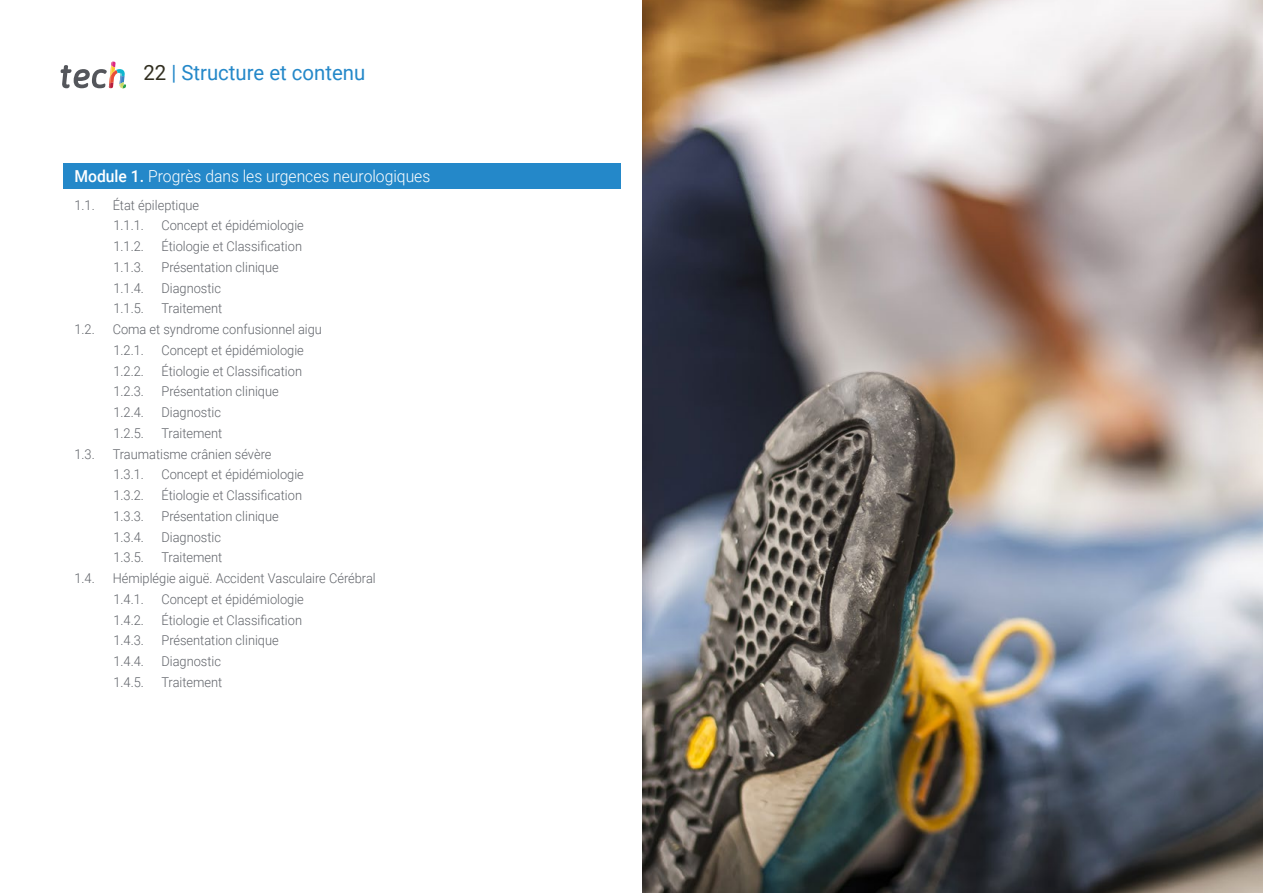
<style>
.page{position:relative;width:1263px;height:893px;background:#fff}
.page>*{position:absolute;margin:0;border:0;box-sizing:border-box;transform-origin:0 0}
.t1{font:21px "Roboto";color:#2488c9}
.t2{font:300 16.5px "Roboto";color:#fff;scale:.95 1}
.t3{font:300 13.5px/20.7px "Roboto";color:#61646a;scale:.95 1}
.s1{color:#312e20}
.s2{font-weight:500}
</style>
<div class="page">
<img style="left:642px;top:0;width:621px;height:893px">
<div style="left:63px;top:164px;width:558px;height:25px;background:#2488c9"></div>
<svg style="left:61px;top:62px;width:65px;height:27px"></svg>
<h1 class="t1" style="left:144px;top:57px;width:223px"><span class="s1">22</span> | Structure et contenu</h1>
<p class="t2" style="left:74px;top:165px;width:376px"><span class="s2">Module 1.</span> Progrès dans les urgences neurologiques</p>
<p class="t3" style="left:74px;top:194px;width:23px">1.1.</p>
<p class="t3" style="left:113px;top:194px;width:93px">État épileptique<br>1.1.1.</p>
<p class="t3" style="left:161px;top:215px;width:151px">Concept et épidémiologie</p>
<p class="t3" style="left:113px;top:235px;width:34px">1.1.2.</p>
<p class="t3" style="left:161px;top:235px;width:150px">Étiologie et Classification</p>
<p class="t3" style="left:113px;top:256px;width:34px">1.1.3.</p>
<p class="t3" style="left:161px;top:256px;width:125px">Présentation clinique</p>
<p class="t3" style="left:113px;top:277px;width:34px">1.1.4.</p>
<p class="t3" style="left:161px;top:277px;width:64px">Diagnostic</p>
<p class="t3" style="left:113px;top:298px;width:34px">1.1.5.</p>
<p class="t3" style="left:161px;top:298px;width:66px">Traitement</p>
<p class="t3" style="left:74px;top:318px;width:23px">1.2.</p>
<p class="t3" style="left:113px;top:318px;width:222px">Coma et syndrome confusionnel aigu<br>1.2.1.</p>
<p class="t3" style="left:161px;top:339px;width:151px">Concept et épidémiologie</p>
<p class="t3" style="left:113px;top:360px;width:34px">1.2.2.</p>
<p class="t3" style="left:161px;top:360px;width:150px">Étiologie et Classification</p>
<p class="t3" style="left:113px;top:381px;width:34px">1.2.3.</p>
<p class="t3" style="left:161px;top:381px;width:125px">Présentation clinique</p>
<p class="t3" style="left:113px;top:401px;width:34px">1.2.4.</p>
<p class="t3" style="left:161px;top:401px;width:64px">Diagnostic</p>
<p class="t3" style="left:113px;top:422px;width:34px">1.2.5.</p>
<p class="t3" style="left:161px;top:422px;width:66px">Traitement</p>
<p class="t3" style="left:74px;top:443px;width:23px">1.3.</p>
<p class="t3" style="left:113px;top:443px;width:169px">Traumatisme crânien sévère<br>1.3.1.</p>
<p class="t3" style="left:161px;top:464px;width:151px">Concept et épidémiologie</p>
<p class="t3" style="left:113px;top:484px;width:34px">1.3.2.</p>
<p class="t3" style="left:161px;top:484px;width:150px">Étiologie et Classification</p>
<p class="t3" style="left:113px;top:505px;width:34px">1.3.3.</p>
<p class="t3" style="left:161px;top:505px;width:125px">Présentation clinique</p>
<p class="t3" style="left:113px;top:526px;width:34px">1.3.4.</p>
<p class="t3" style="left:161px;top:526px;width:64px">Diagnostic</p>
<p class="t3" style="left:113px;top:547px;width:34px">1.3.5.</p>
<p class="t3" style="left:161px;top:547px;width:66px">Traitement</p>
<p class="t3" style="left:74px;top:567px;width:23px">1.4.</p>
<p class="t3" style="left:113px;top:567px;width:278px">Hémiplégie aiguë. Accident Vasculaire Cérébral<br>1.4.1.</p>
<p class="t3" style="left:161px;top:588px;width:151px">Concept et épidémiologie</p>
<p class="t3" style="left:113px;top:609px;width:34px">1.4.2.</p>
<p class="t3" style="left:161px;top:609px;width:150px">Étiologie et Classification</p>
<p class="t3" style="left:113px;top:630px;width:34px">1.4.3.</p>
<p class="t3" style="left:161px;top:630px;width:125px">Présentation clinique</p>
<p class="t3" style="left:113px;top:650px;width:34px">1.4.4.</p>
<p class="t3" style="left:161px;top:650px;width:64px">Diagnostic</p>
<p class="t3" style="left:113px;top:671px;width:34px">1.4.5.</p>
<p class="t3" style="left:161px;top:671px;width:66px">Traitement</p>
</div>
